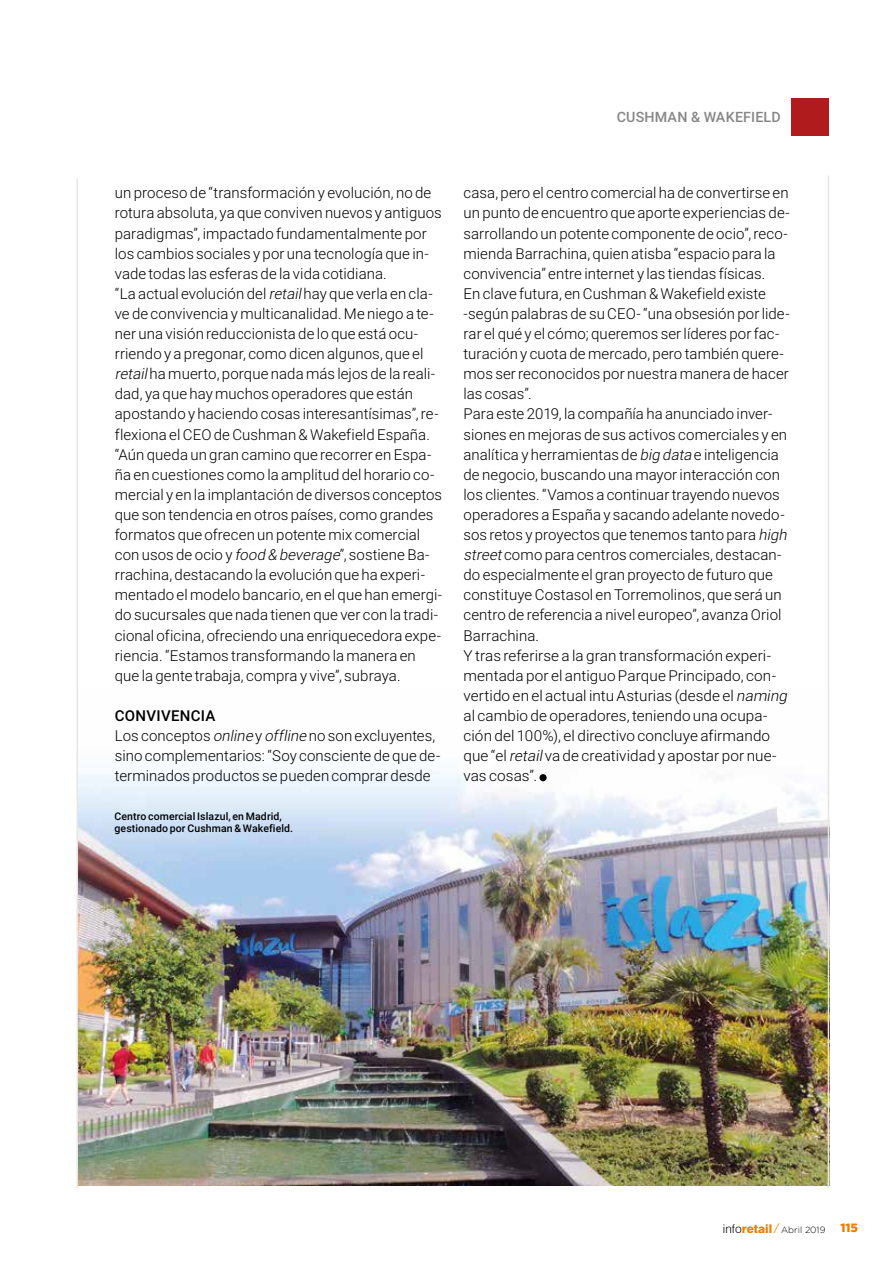
<style>
.page{position:relative;width:893px;height:1263px;background:#fff}
.page>*{position:absolute;margin:0;border:0;box-sizing:border-box;transform-origin:0 0}
.t1{font:300 15px/20.1px "Roboto";letter-spacing:.005em;color:#000}
.t2{font:500 14.25px "Roboto";letter-spacing:.015em;color:#878787}
.t3{font:900 12px "Gotham";color:#ef7d00}
.t4{font:500 10.5px/12.6px "Roboto";letter-spacing:.01em;color:#000}
.t5{font:300 9px "Gotham";color:#000}
.s1{font-style:italic}
.s2{font-weight:500}
.s3{font-family:"Swiss 721 BT";font-size:12px}
.s4{font-family:"Swiss 721 BT";font-weight:800;font-size:12px;color:#ef7d00}
.s5{font-family:"News";font-weight:400;font-size:12px;color:#ef7d00}
</style>
<div class="page">
<img style="left:78px;top:772px;width:750px;height:414px">
<hr style="left:77px;top:178px;width:1px;height:1010px;background:#e9e6e2">
<hr style="left:828px;top:176px;width:1px;height:1012px;background:#e9e6e2">
<div style="left:791px;top:98px;width:38px;height:38px;background:#b01c1e"></div>
<div style="left:539px;top:774px;width:8px;height:7px;background:#000;border-radius:50%"></div>
<p class="t2" style="left:617px;top:107px;width:166px">CUSHMAN &amp; WAKEFIELD</p>
<p class="t1" style="left:115px;top:182px;width:329px">un proceso de “transformación y evolución, no de rotura absoluta, ya que conviven nuevos y antiguos paradigmas”, impactado fundamentalmente por los cambios sociales y por una tecnología que in&shy;vade todas las esferas de la vida cotidiana.<br>“La actual evolución del <span class="s1">retail</span>hay que verla en cla&shy;ve de convivencia y multicanalidad. Me niego a te&shy;ner una visión reduccionista de lo que está ocu&shy;rriendo y a pregonar, como dicen algunos, que el <span class="s1">retail</span>ha muerto, porque nada más lejos de la reali&shy;dad, ya que hay muchos operadores que están apostando y haciendo cosas interesantísimas”, re&shy;flexiona el CEO de Cushman &amp; Wakefield España. “Aún queda un gran camino que recorrer en Espa&shy;ña en cuestiones como la amplitud del horario co&shy;mercial y en la implantación de diversos conceptos que son tendencia en otros países, como grandes formatos que ofrecen un potente mix comercial con usos de ocio y <span class="s1">food &amp; beverage</span>”, sostiene Ba&shy;rrachina, destacando la evolución que ha experi&shy;mentado el modelo bancario, en el que han emergi&shy;do sucursales que nada tienen que ver con la tradi&shy;cional oficina, ofreciendo una enriquecedora expe&shy;riencia. “Estamos transformando la manera en que la gente trabaja, compra y vive”, subraya.</p>
<p class="t1" style="left:115px;top:705px;width:327px"><span class="s2">CONVIVENCIA<br></span>Los conceptos <span class="s1">online</span> y <span class="s1">offline</span> no son excluyentes, sino complementarios: “Soy consciente de que de&shy;terminados productos se pueden comprar desde</p>
<p class="t4" style="left:115px;top:809px;width:180px">Centro comercial Islazul, en Madrid, gestionado por Cushman &amp; Wakefield.</p>
<p class="t1" style="left:463px;top:182px;width:329px">casa, pero el centro comercial ha de convertirse en un punto de encuentro que aporte experiencias de&shy;sarrollando un potente componente de ocio”, reco&shy;mienda Barrachina, quien atisba “espacio para la convivencia” entre internet y las tiendas físicas.<br>En clave futura, en Cushman &amp; Wakefield existe -según palabras de su CEO- “una obsesión por lide&shy;rar el qué y el cómo; queremos ser líderes por fac&shy;turación y cuota de mercado, pero también quere&shy;mos ser reconocidos por nuestra manera de hacer las cosas”.<br>Para este 2019, la compañía ha anunciado inver&shy;siones en mejoras de sus activos comerciales y en analítica y herramientas de <span class="s1">big data</span> e inteligencia de negocio, buscando una mayor interacción con los clientes. “Vamos a continuar trayendo nuevos operadores a España y sacando adelante novedo&shy;sos retos y proyectos que tenemos tanto para <span class="s1">high street</span>como para centros comerciales, destacan&shy;do especialmente el gran proyecto de futuro que constituye Costasol en Torremolinos, que será un centro de referencia a nivel europeo”, avanza Oriol Barrachina.<br>Y tras referirse a la gran transformación experi&shy;mentada por el antiguo Parque Principado, con&shy;vertido en el actual intu Asturias (desde el <span class="s1">naming </span>al cambio de operadores, teniendo una ocupa&shy;ción del 100%), el directivo concluye afirmando que “el <span class="s1">retail</span>va de creatividad y apostar por nue&shy;vas cosas”.</p>
<p class="t5" style="left:723px;top:1225px;width:104px"><span class="s3">info</span><span class="s4">retail</span><span class="s5">/</span>Abril 2019</p>
<p class="t3" style="left:840px;top:1221px;width:19px">115</p>
</div>
